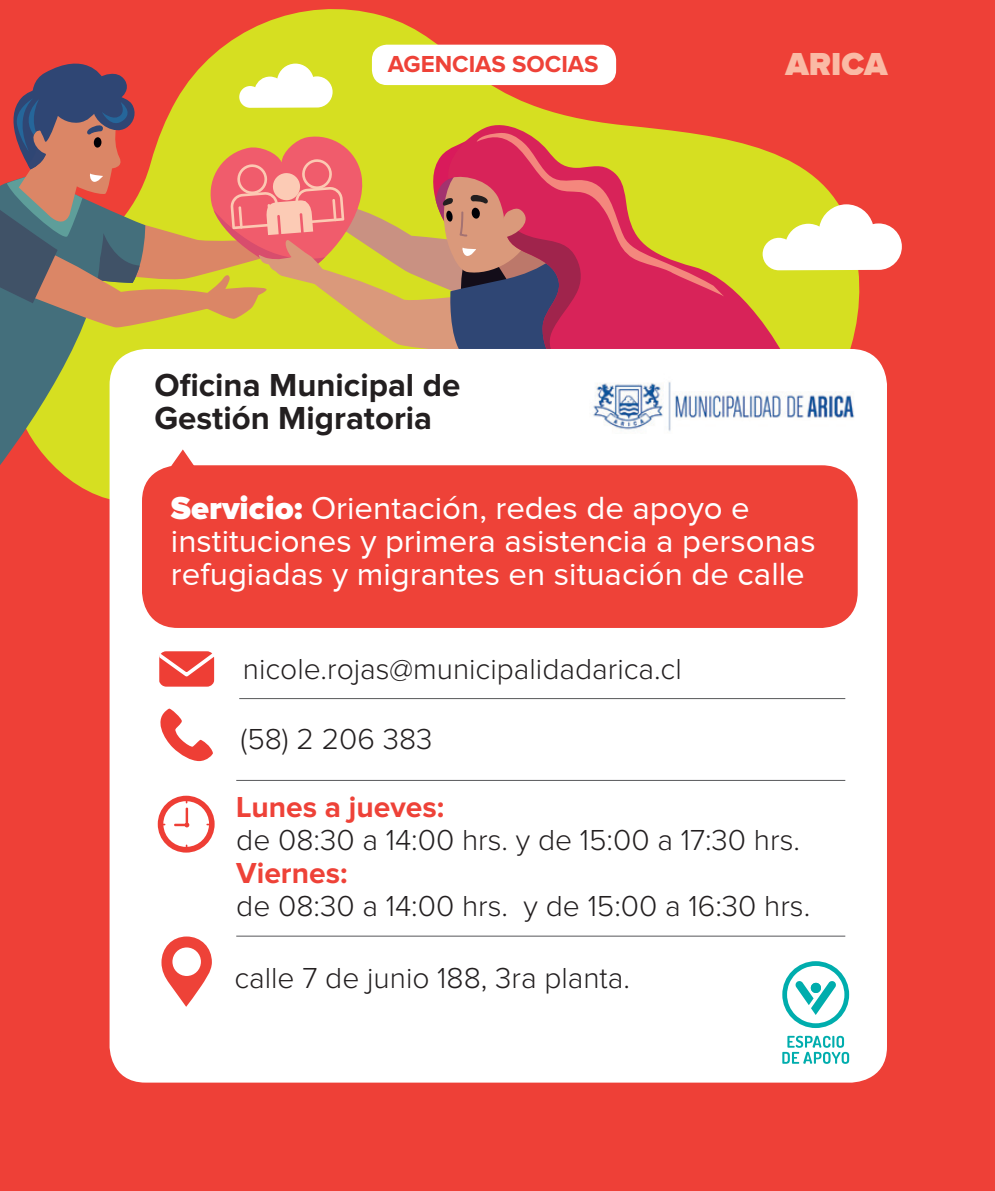
<style>
.page{position:relative;width:995px;height:1191px;background:#ee4037}
.page>*{position:absolute;margin:0;border:0;box-sizing:border-box;transform-origin:0 0}
.t1{font:33px/33px "Proxima Nova";color:#fff}
.t2{font:700 33px/33px "Proxima Nova";color:#231f20}
.t3{font:900 33px "Proxima Nova";color:#fabaa5}
.t4{font:300 30px "Proxima Nova";color:#231f20}
.t5{font:700 30px "Proxima Nova";color:#ee4238}
.t6{font:700 24px "Proxima Nova";color:#ee4238}
.s1{font-weight:900}
</style>
<div class="page">
<svg style="left:56px;top:9px;width:818px;height:493px"></svg>
<div style="left:785px;top:52px;width:103px;height:23px;background:#ee4037"></div>
<div style="left:372px;top:45px;width:244px;height:40px;background:#fff;border-radius:15px"></div>
<svg style="left:782px;top:204px;width:120px;height:66px;background:#f7e3c8"></svg>
<svg style="left:724px;top:119px;width:58px;height:230px;background:#daaf35"></svg>
<div style="left:110px;top:349px;width:777px;height:733px;background:#fff;border-radius:36px"></div>
<hr style="left:236px;top:780px;width:609px;height:1px;background:#57585a">
<hr style="left:236px;top:935px;width:609px;height:1px;background:#57585a">
<hr style="left:239px;top:698px;width:606px;height:1px;background:#57585a">
<div style="left:142px;top:465px;width:716px;height:163px;background:#ee4238;border-radius:36px"></div>
<svg style="left:0;top:50px;width:724px;height:418px"></svg>
<svg style="left:159px;top:651px;width:55px;height:35px;background:#f05b54"></svg>
<svg style="left:160px;top:708px;width:53px;height:53px"></svg>
<svg style="left:161px;top:936px;width:51px;height:70px"></svg>
<svg style="left:782px;top:961px;width:67px;height:67px"></svg>
<svg style="left:782px;top:1035px;width:67px;height:28px"></svg>
<img style="left:590px;top:366px;width:265px;height:67px">
<svg style="left:158px;top:795px;width:57px;height:57px"></svg>
<p class="t6" style="left:388px;top:53px;width:212px">AGENCIAS SOCIAS</p>
<p class="t3" style="left:785px;top:48px;width:104px">ARICA</p>
<p class="t2" style="left:154px;top:370px;width:307px">Oficina Municipal de<br>Gestión Migratoria</p>
<p class="t1" style="left:171px;top:491px;width:646px"><span class="s1">Servicio:</span> Orientación, redes de apoyo e instituciones y primera asistencia a personas refugiadas y migrantes en situación de calle</p>
<p class="t4" style="left:243px;top:655px;width:440px">nicole.rojas@municipalidadarica.cl</p>
<p class="t4" style="left:241px;top:725px;width:193px">(58) 2 206 383</p>
<p class="t5" style="left:236px;top:793px;width:209px">Lunes a jueves:</p>
<p class="t4" style="left:236px;top:826px;width:565px">de 08:30 a 14:00 hrs. y de 15:00 a 17:30 hrs.</p>
<p class="t5" style="left:236px;top:859px;width:113px">Viernes:</p>
<p class="t4" style="left:236px;top:892px;width:575px">de 08:30 a 14:00 hrs. y de 15:00 a 16:30 hrs.</p>
<p class="t4" style="left:234px;top:964px;width:397px">calle 7 de junio 188, 3ra planta.</p>
</div>
